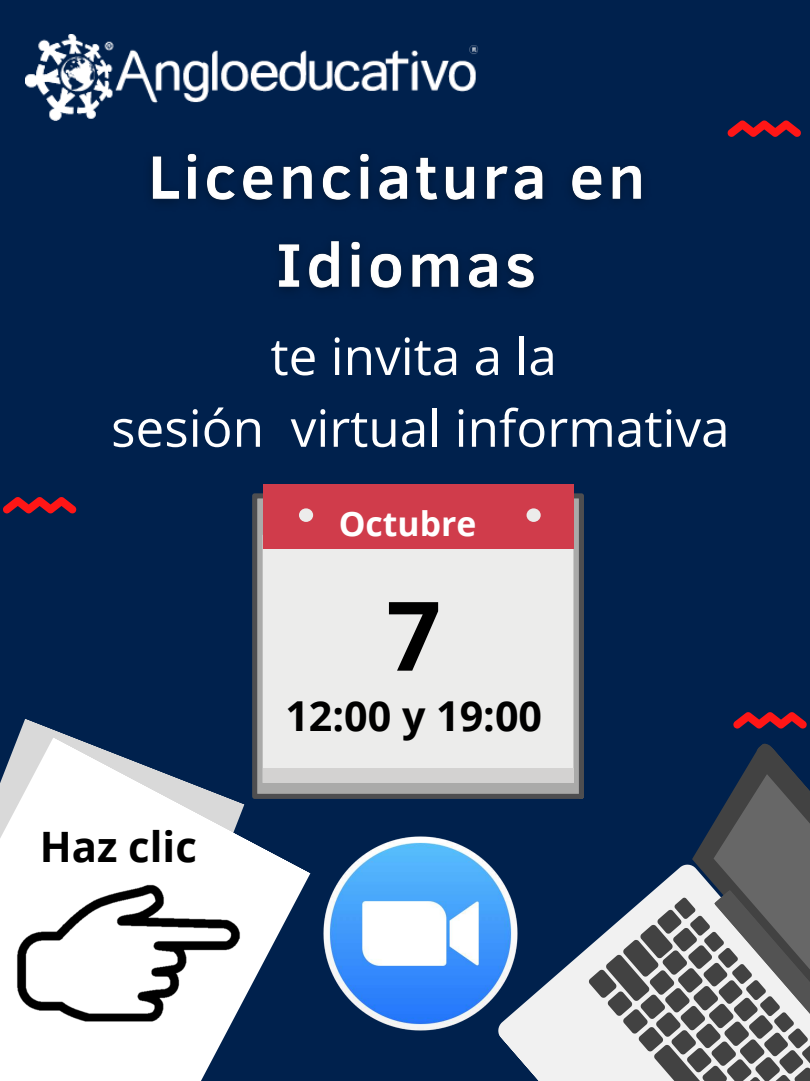
<style>
.page{position:relative;width:810px;height:1081px;background:#fff}
.page>*{position:absolute;margin:0;border:0;box-sizing:border-box;transform-origin:0 0}
.t1{font:700 96px "Open Sans";color:#000}
.t2{font:51.25px/71.8px "Open Sans";color:#fff;text-align:center}
.t3{font:700 41.88px "Open Sans";color:#000}
.t4{font:700 41.25px "Open Sans";color:#000}
.t5{font:700 33.75px "Open Sans";color:#fff}
</style>
<div class="page">
<div style="left:0;top:0;width:810px;height:1080px;background:#00214d"></div>
<svg style="left:733px;top:712px;width:74px;height:16px"></svg>
<svg style="left:18px;top:719px;width:53px;height:18px"></svg>
<svg style="left:0;top:737px;width:311px;height:343px;fill:#fff"></svg>
<svg style="left:499px;top:882px;width:164px;height:198px"></svg>
<svg style="left:663px;top:743px;width:131px;height:146px"></svg>
<svg style="left:695px;top:773px;width:115px;height:116px;fill:#676767"></svg>
<svg style="left:587px;top:889px;width:223px;height:191px;background:#8a8c8e"></svg>
<svg style="left:3px;top:497px;width:73px;height:16px"></svg>
<svg style="left:728px;top:120px;width:73px;height:17px"></svg>
<img style="left:26px;top:34px;width:452px;height:86px">
<svg style="left:252px;top:493px;width:332px;height:305px;background:#878788"></svg>
<div style="left:263px;top:534px;width:310px;height:248px;background:#ececeb"></div>
<div style="left:263px;top:768px;width:310px;height:14px;background:#d3d2d1"></div>
<div style="left:263px;top:483px;width:310px;height:65px;background:#d03c4b"></div>
<div style="left:299px;top:508px;width:14px;height:13px;background:#ececeb;border-radius:50%"></div>
<div style="left:527px;top:508px;width:14px;height:13px;background:#ececeb;border-radius:50%"></div>
<img style="left:323px;top:836px;width:200px;height:199px">
<img style="left:0;top:870px;width:266px;height:165px">
<img style="left:134px;top:119px;width:507px;height:171px">
<p class="t2" style="left:111px;top:319px;width:620px">te invita a la<br>sesión virtual informativa</p>
<p class="t5" style="left:339px;top:499px;width:139px">Octubre</p>
<h1 class="t1" style="left:386px;top:568px;width:56px">7</h1>
<p class="t3" style="left:40px;top:816px;width:159px">Haz clic</p>
<p class="t4" style="left:285px;top:687px;width:258px">12:00 y 19:00</p>
</div>
